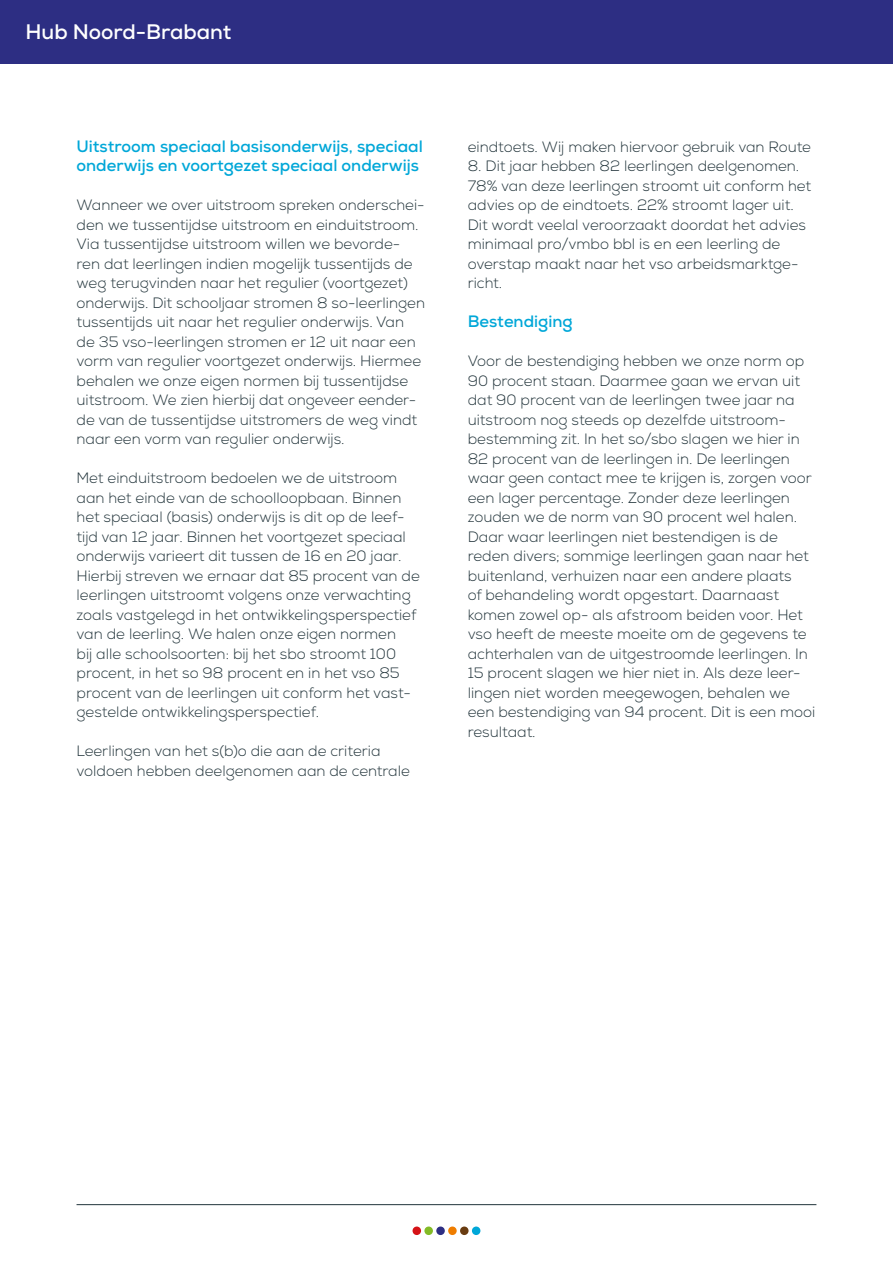
<style>
.page{position:relative;width:893px;height:1263px;background:#fff}
.page>*{position:absolute;margin:0;border:0;box-sizing:border-box;transform-origin:0 0}
.t1{font:700 21px "Nexa";letter-spacing:-.005em;color:#fff}
.t2{font:700 16.5px/19.5px "Nexa";color:#00a7d8}
.t3{font:300 15px/19.5px "Nexa";color:#21333a}
</style>
<div class="page">
<hr style="left:77px;top:1204px;width:739px;height:1px;background:#21333a">
<div style="left:412px;top:1226px;width:9px;height:9px;background:#d51317;border-radius:50%"></div>
<div style="left:424px;top:1226px;width:9px;height:9px;background:#83bb26;border-radius:50%"></div>
<div style="left:436px;top:1226px;width:9px;height:9px;background:#2d2e83;border-radius:50%"></div>
<div style="left:448px;top:1226px;width:9px;height:9px;background:#ef7d00;border-radius:50%"></div>
<div style="left:460px;top:1226px;width:9px;height:9px;background:#693c11;border-radius:50%"></div>
<div style="left:472px;top:1226px;width:8px;height:9px;background:#00a7d8;border-radius:50%"></div>
<div style="left:0;top:0;width:893px;height:64px;background:#2d2e83"></div>
<h1 class="t1" style="left:26px;top:18px;width:207px">Hub Noord-Brabant</h1>
<p class="t2" style="left:77px;top:136px;width:348px">Uitstroom speciaal basisonderwijs, speciaal onderwijs en voortgezet speciaal onderwijs</p>
<p class="t3" style="left:77px;top:195px;width:350px">Wanneer we over uitstroom spreken onderschei&shy;den we tussentijdse uitstroom en einduitstroom.<br>Via tussentijdse uitstroom willen we bevorde&shy;ren dat leerlingen indien mogelijk tussentijds de weg terugvinden naar het regulier (voortgezet) onderwijs. Dit schooljaar stromen 8 so-leerlingen tussentijds uit naar het regulier onderwijs. Van de 35 vso-leerlingen stromen er 12 uit naar een vorm van regulier voortgezet onderwijs. Hiermee behalen we onze eigen normen bij tussentijdse uitstroom. We zien hierbij dat ongeveer eender&shy;de van de tussentijdse uitstromers de weg vindt naar een vorm van regulier onderwijs.</p>
<p class="t3" style="left:77px;top:468px;width:345px">Met einduitstroom bedoelen we de uitstroom aan het einde van de schoolloopbaan. Binnen het speciaal (basis) onderwijs is dit op de leef&shy;tijd van 12 jaar. Binnen het voortgezet speciaal onderwijs varieert dit tussen de 16 en 20 jaar.<br>Hierbij streven we ernaar dat 85 procent van de leerlingen uitstroomt volgens onze verwachting zoals vastgelegd in het ontwikkelingsperspectief van de leerling. We halen onze eigen normen<br>bij alle schoolsoorten: bij het sbo stroomt 100 procent, in het so 98 procent en in het vso 85 procent van de leerlingen uit conform het vast&shy;gestelde ontwikkelingsperspectief.</p>
<p class="t3" style="left:77px;top:741px;width:335px">Leerlingen van het s(b)o die aan de criteria voldoen hebben deelgenomen aan de centrale</p>
<p class="t3" style="left:468px;top:137px;width:345px">eindtoets. Wij maken hiervoor gebruik van Route</p>
<p class="t3" style="left:468px;top:156px;width:345px">8. Dit jaar hebben 82 leerlingen deelgenomen.<br>78% van deze leerlingen stroomt uit conform het advies op de eindtoets. 22% stroomt lager uit.<br>Dit wordt veelal veroorzaakt doordat het advies minimaal pro/vmbo bbl is en een leerling de overstap maakt naar het vso arbeidsmarktge&shy;richt.</p>
<p class="t2" style="left:468px;top:312px;width:106px">Bestendiging</p>
<p class="t3" style="left:468px;top:351px;width:349px">Voor de bestendiging hebben we onze norm op 90 procent staan. Daarmee gaan we ervan uit dat 90 procent van de leerlingen twee jaar na uitstroom nog steeds op dezelfde uitstroom&shy;bestemming zit. In het so/sbo slagen we hier in 82 procent van de leerlingen in. De leerlingen waar geen contact mee te krijgen is, zorgen voor een lager percentage. Zonder deze leerlingen zouden we de norm van 90 procent wel halen.<br>Daar waar leerlingen niet bestendigen is de reden divers; sommige leerlingen gaan naar het buitenland, verhuizen naar een andere plaats<br>of behandeling wordt opgestart. Daarnaast komen zowel op- als afstroom beiden voor. Het vso heeft de meeste moeite om de gegevens te achterhalen van de uitgestroomde leerlingen. In 15 procent slagen we hier niet in. Als deze leer&shy;lingen niet worden meegewogen, behalen we een bestendiging van 94 procent. Dit is een mooi resultaat.</p>
</div>
